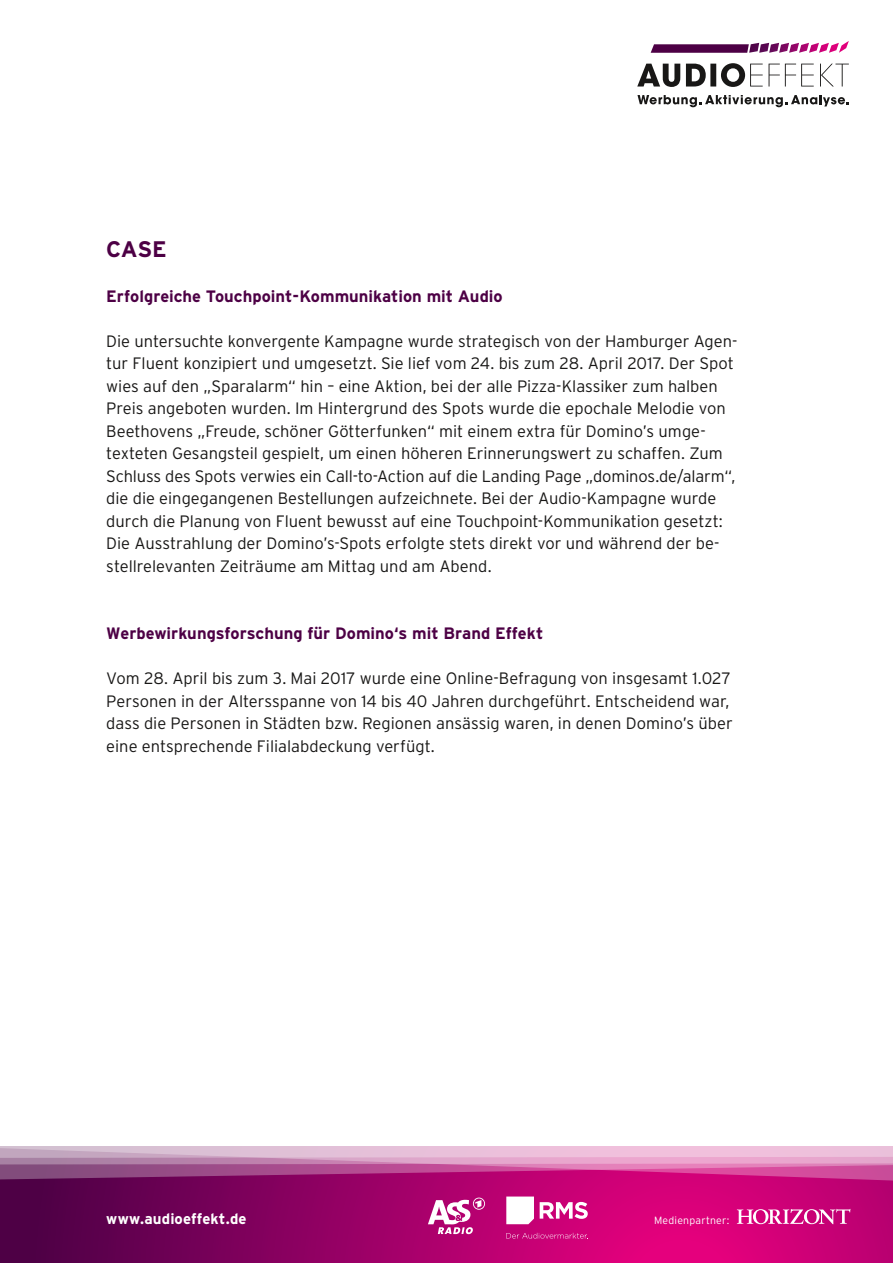
<style>
.page{position:relative;width:893px;height:1263px;background:#fff}
.page>*{position:absolute;margin:0;border:0;box-sizing:border-box;transform-origin:0 0}
.t1{font:700 22.5px "Interstate";color:#4d0045}
.t2{font:300 16.5px/22.5px "Interstate";color:#181716}
.t3{font:700 16.5px "Interstate";color:#4d0045}
.t4{font:700 15px "Interstate";letter-spacing:.01em;color:#fff}
.t5{font:300 10.5px "Interstate";letter-spacing:.02em;color:#fff}
</style>
<div class="page">
<svg style="left:0;top:1188px;width:893px;height:75px;background:#a00066"></svg>
<svg style="left:0;top:1164px;width:893px;height:24px;background:#ac267c"></svg>
<svg style="left:0;top:1146px;width:893px;height:18px;background:#ddaecd"></svg>
<svg style="left:651px;top:41px;width:198px;height:12px"></svg>
<svg style="left:637px;top:63px;width:212px;height:24px"></svg>
<svg style="left:637px;top:95px;width:212px;height:12px"></svg>
<svg style="left:428px;top:1197px;width:57px;height:37px"></svg>
<svg style="left:506px;top:1196px;width:28px;height:28px"></svg>
<svg style="left:540px;top:1202px;width:48px;height:17px"></svg>
<svg style="left:506px;top:1233px;width:82px;height:6px"></svg>
<svg style="left:737px;top:1209px;width:113px;height:15px"></svg>
<h1 class="t1" style="left:106px;top:235px;width:62px">CASE</h1>
<p class="t3" style="left:106px;top:286px;width:398px">Erfolgreiche Touchpoint-Kommunikation mit Audio</p>
<p class="t2" style="left:106px;top:329px;width:633px">Die untersuchte konvergente Kampagne wurde strategisch von der Hamburger Agen&shy;tur Fluent konzipiert und umgesetzt. Sie lief vom 24. bis zum 28. April 2017. Der Spot wies auf den „Sparalarm“ hin – eine Aktion, bei der alle Pizza-Klassiker zum halben Preis angeboten wurden. Im Hintergrund des Spots wurde die epochale Melodie von Beethovens „Freude, schöner Götterfunken“ mit einem extra für Domino’s umge&shy;texteten Gesangsteil gespielt, um einen höheren Erinnerungswert zu schaffen. Zum Schluss des Spots verwies ein Call-to-Action auf die Landing Page „dominos.de/alarm“, die die eingegangenen Bestellungen aufzeichnete. Bei der Audio-Kampagne wurde durch die Planung von Fluent bewusst auf eine Touchpoint-Kommunikation gesetzt:<br>Die Ausstrahlung der Domino’s-Spots erfolgte stets direkt vor und während der be&shy;stellrelevanten Zeiträume am Mittag und am Abend.</p>
<p class="t3" style="left:106px;top:623px;width:439px">Werbewirkungsforschung für Domino‘s mit Brand Effekt</p>
<p class="t2" style="left:106px;top:667px;width:628px">Vom 28. April bis zum 3. Mai 2017 wurde eine Online-Befragung von insgesamt 1.027<br>Personen in der Altersspanne von 14 bis 40 Jahren durchgeführt. Entscheidend war, dass die Personen in Städten bzw. Regionen ansässig waren, in denen Domino’s über eine entsprechende Filialabdeckung verfügt.</p>
<p class="t4" style="left:106px;top:1209px;width:142px">www.audioeffekt.de</p>
<p class="t5" style="left:654px;top:1214px;width:77px">Medienpartner:</p>
</div>
